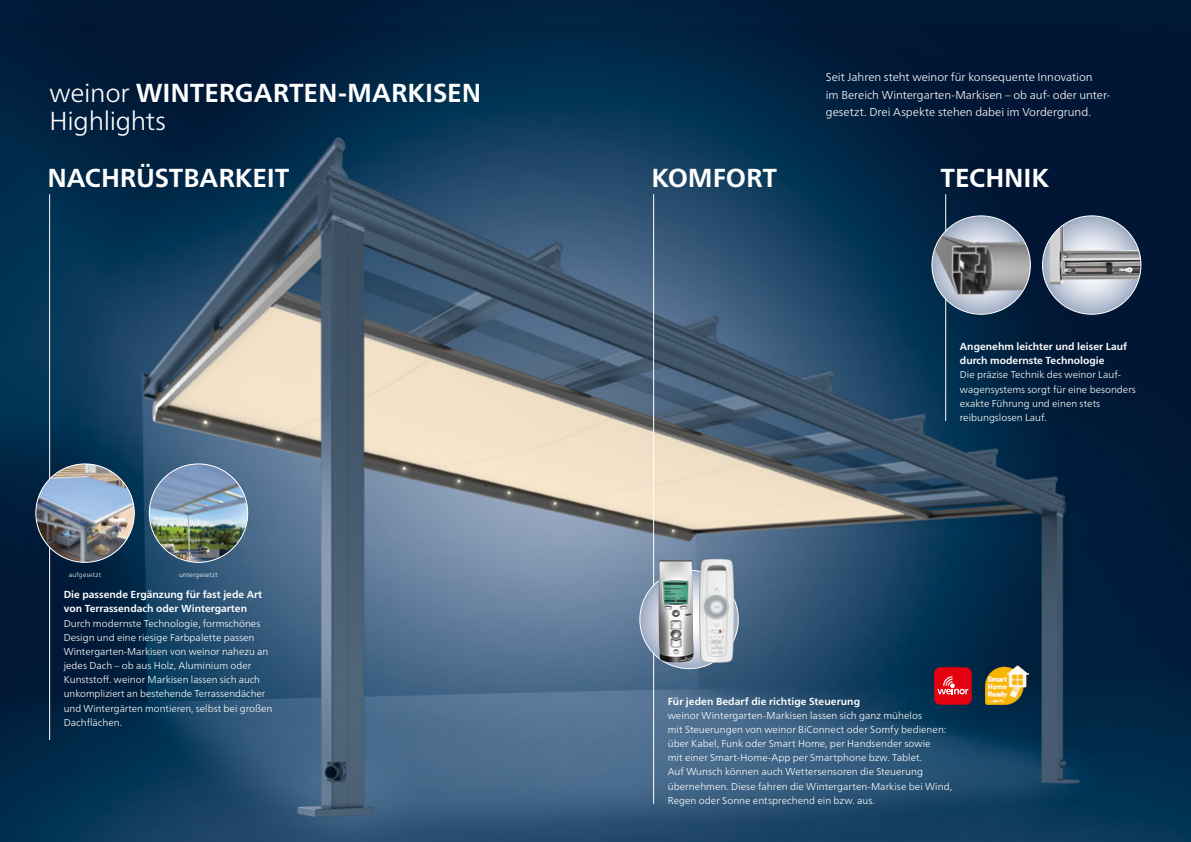
<style>
.page{position:relative;width:1191px;height:842px;background:#fff}
.page>*{position:absolute;margin:0;border:0;box-sizing:border-box;transform-origin:0 0}
.t1{font:700 26px/28.3px "Frutiger Neue LTW1 G";letter-spacing:-.005em;color:#fff}
.t2{font:300 11.5px/17.7px "Frutiger Neue LTW1 G";letter-spacing:-.005em;color:#fff}
.t3{font:700 10.2px/14.2px "Frutiger Neue LTW1 G";color:#fff}
.t4{font:300 10px/14.2px "Frutiger Neue LTW1 G";color:#fff}
.t5{font:300 6.5px "Frutiger Neue LTW1 G";letter-spacing:.025em;color:#fff}
.s1{font-weight:300}
</style>
<div class="page">
<img style="left:0;top:0;width:1191px;height:842px">
<hr style="left:653px;top:194px;width:1px;height:610px;background:#fff">
<svg style="left:640px;top:570px;width:98px;height:99px;background:#bcc5d5"></svg>
<img style="left:658px;top:559px;width:36px;height:103px">
<img style="left:697px;top:556px;width:37px;height:113px">
<img style="left:985px;top:665px;width:43px;height:40px">
<hr style="left:49px;top:194px;width:1px;height:546px;background:#fff">
<img style="left:36px;top:464px;width:98px;height:98px;border-radius:49px">
<hr style="left:945px;top:194px;width:1px;height:227px;background:#fff">
<img style="left:149px;top:464px;width:99px;height:98px;border-radius:49px">
<svg style="left:932px;top:216px;width:98px;height:98px;background:#b4bed0"></svg>
<img style="left:932px;top:232px;width:98px;height:66px">
<svg style="left:1042px;top:216px;width:99px;height:98px;background:#bcc5d5"></svg>
<img style="left:1049px;top:224px;width:92px;height:62px">
<div style="left:934px;top:667px;width:37px;height:38px;background:#e3000f;border-radius:6px"></div>
<svg style="left:937px;top:676px;width:31px;height:18px"></svg>
<h1 class="t1" style="left:50px;top:79px;width:433px"><span class="s1">weinor</span> WINTERGARTEN-MARKISEN<br><span class="s1">Highlights</span></h1>
<p class="t2" style="left:826px;top:68px;width:285px">Seit Jahren steht weinor für konsequente Innovation<br>im Bereich Wintergarten-Markisen – ob auf- oder unter&shy;gesetzt. Drei Aspekte stehen dabei im Vordergrund.</p>
<h1 class="t1" style="left:47px;top:164px;width:244px">NACHRÜSTBARKEIT</h1>
<h1 class="t1" style="left:651px;top:164px;width:127px">KOMFORT</h1>
<h1 class="t1" style="left:940px;top:164px;width:110px">TECHNIK</h1>
<p class="t5" style="left:69px;top:571px;width:34px">aufgesetzt</p>
<p class="t5" style="left:179px;top:571px;width:40px">untergesetzt</p>
<p class="t3" style="left:64px;top:587px;width:200px">Die passende Ergänzung für fast jede Art von Terrassendach oder Wintergarten</p>
<p class="t4" style="left:64px;top:616px;width:210px">Durch modernste Technologie, formschönes Design und eine riesige Farbpalette passen Wintergarten-Markisen von weinor nahezu an jedes Dach – ob aus Holz, Aluminium oder Kunststoff. weinor Markisen lassen sich auch unkompliziert an bestehende Terrassendächer und Wintergärten montieren, selbst bei großen Dachflächen.</p>
<p class="t3" style="left:960px;top:339px;width:169px">Angenehm leichter und leiser Lauf durch modernste Technologie</p>
<p class="t4" style="left:960px;top:368px;width:177px">Die präzise Technik des weinor Lauf&shy;wagensystems sorgt für eine besonders exakte Führung und einen stets reibungslosen Lauf.</p>
<p class="t3" style="left:668px;top:694px;width:194px">Für jeden Bedarf die richtige Steuerung</p>
<p class="t4" style="left:668px;top:708px;width:286px">weinor Wintergarten-Markisen lassen sich ganz mühelos<br>mit Steuerungen von weinor BiConnect oder Somfy bedienen: über Kabel, Funk oder Smart Home, per Handsender sowie<br>mit einer Smart-Home-App per Smartphone bzw. Tablet.<br>Auf Wunsch können auch Wettersensoren die Steuerung übernehmen. Diese fahren die Wintergarten-Markise bei Wind, Regen oder Sonne entsprechend ein bzw. aus.</p>
</div>
